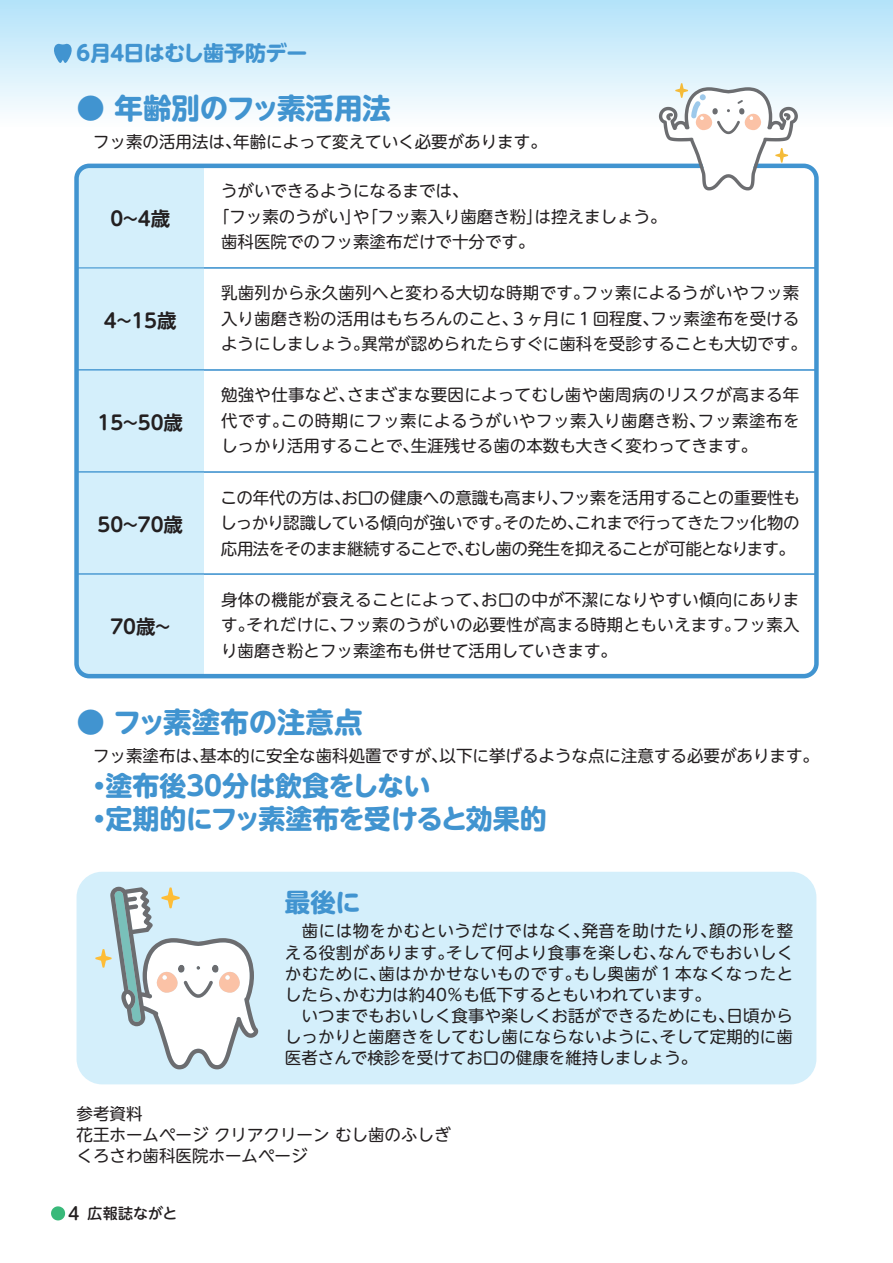
<style>
.page{position:relative;width:893px;height:1263px;background:#fff}
.page>*{position:absolute;margin:0;border:0;box-sizing:border-box;transform-origin:0 0}
.t1{font:700 28.5px "UD Shin M Go Pr 6 N";color:#4194d0}
.t2{font:700 27px/33px "UD Shin M Go Pr 6 N";letter-spacing:-.015em;color:#4194d0}
.t3{font:700 25.5px "UD Shin M Go Pr 6 N";color:#4194d0}
.t4{font:700 21px "UD Shin M Go Pr 6 N";letter-spacing:-.04em;color:#4194d0}
.t5{font:700 19.5px "UD Shin M Go Pr 6 N De";color:#231f20}
.t6{font:16.5px/21px "UD Shin M Go Pr 6 N";color:#231f20}
.t7{font:500 15px "UD Shin M Go Pr 6 N";letter-spacing:.005em;color:#231f20}
.s1{font-size:17.25px}
</style>
<div class="page">
<div style="left:0;top:0;width:893px;height:128px;background:linear-gradient(to bottom,#b3e2f9,#fdfefe)"></div>
<div style="left:77px;top:166px;width:127px;height:102px;background:#d4effb"></div>
<div style="left:77px;top:268px;width:127px;height:102px;background:#d4effb"></div>
<div style="left:77px;top:267px;width:739px;height:103px;border:1px solid #4194d0"></div>
<div style="left:77px;top:370px;width:127px;height:102px;background:#d4effb"></div>
<div style="left:77px;top:472px;width:127px;height:102px;background:#d4effb"></div>
<div style="left:77px;top:574px;width:127px;height:102px;background:#d4effb"></div>
<div style="left:74px;top:164px;width:745px;height:514px;border:4px solid #4194d0;border-radius:13px"></div>
<div style="left:77px;top:872px;width:739px;height:212px;background:#d4effb;border-radius:26px"></div>
<svg style="left:53px;top:43px;width:19px;height:20px"></svg>
<svg style="left:95px;top:887px;width:163px;height:182px"></svg>
<svg style="left:659px;top:83px;width:139px;height:107px"></svg>
<svg style="left:51px;top:1206px;width:15px;height:15px"></svg>
<p class="t4" style="left:73px;top:35px;width:236px">６月４日はむし歯予防デー</p>
<h1 class="t1" style="left:77px;top:83px;width:316px">● 年齢別のフッ素活用法</h1>
<p class="t6" style="left:77px;top:130px;width:472px">　フッ素の活用法は、年齢によって変えていく必要があります。</p>
<p class="t6" style="left:221px;top:180px;width:249px">うがいできるようになるまでは、</p>
<p class="t6" style="left:213px;top:205px;width:455px">「フッ素のうがい」や「フッ素入り歯磨き粉」は控えましょう。</p>
<p class="t6" style="left:221px;top:231px;width:315px">歯科医院でのフッ素塗布だけで十分です。</p>
<p class="t6" style="left:221px;top:279px;width:587px;line-height:25.5px">乳歯列から永久歯列へと変わる大切な時期です。フッ素によるうがいやフッ素入り歯磨き粉の活用はもちろんのこと、３ヶ月に１回程度、フッ素塗布を受けるようにしましょう。異常が認められたらすぐに歯科を受診することも大切です。</p>
<p class="t6" style="left:221px;top:381px;width:580px;line-height:25.5px;text-align:justify">勉強や仕事など、さまざまな要因によってむし歯や歯周病のリスクが高まる年代です。この時期にフッ素によるうがいやフッ素入り歯磨き粉、フッ素塗布をしっかり活用することで、生涯残せる歯の本数も大きく変わってきます。</p>
<p class="t6" style="left:220px;top:483px;width:581px;line-height:25.5px;text-align:justify">この年代の方は、お口の健康への意識も高まり、フッ素を活用することの重要性もしっかり認識している傾向が強いです。そのため、これまで行ってきたフッ化物の応用法をそのまま継続することで、むし歯の発生を抑えることが可能となります。</p>
<p class="t6" style="left:221px;top:586px;width:580px;line-height:25.5px;text-align:justify">身体の機能が衰えることによって、お口の中が不潔になりやすい傾向にあります。それだけに、フッ素のうがいの必要性が高まる時期ともいえます。フッ素入り歯磨き粉とフッ素塗布も併せて活用していきます。</p>
<p class="t5" style="left:110px;top:201px;width:61px">0～4歳</p>
<p class="t5" style="left:104px;top:303px;width:74px">4～15歳</p>
<p class="t5" style="left:98px;top:405px;width:87px">15～50歳</p>
<p class="t5" style="left:98px;top:507px;width:87px">50～70歳</p>
<p class="t5" style="left:110px;top:609px;width:61px">70歳～</p>
<h1 class="t1" style="left:77px;top:697px;width:288px">● フッ素塗布の注意点</h1>
<p class="t6" style="left:77px;top:744px;width:744px">　フッ素塗布は、基本的に安全な歯科処置ですが、以下に挙げるような点に注意する必要があります。</p>
<h2 class="t2" style="left:86px;top:768px;width:463px">・塗布後30分は飲食をしない<br>・定期的にフッ素塗布を受けると効果的</h2>
<h3 class="t3" style="left:285px;top:880px;width:77px">最後に</h3>
<p class="t6" style="left:285px;top:920px;width:510px">　歯には物をかむというだけではなく、発音を助けたり、顔の形を整える役割があります。そして何より食事を楽しむ、なんでもおいしくかむために、歯はかかせないものです。もし奥歯が１本なくなったとしたら、かむ力は約40％も低下するともいわれています。<br>　いつまでもおいしく食事や楽しくお話ができるためにも、日頃からしっかりと歯磨きをしてむし歯にならないように、そして定期的に歯医者さんで検診を受けてお口の健康を維持しましょう。</p>
<p class="t6" style="left:77px;top:1102px;width:375px">参考資料<br>花王ホームページ クリアクリーン むし歯のふしぎくろさわ歯科医院ホームページ</p>
<p class="t7" style="left:65px;top:1200px;width:114px"><span class="s1">４</span> 広報誌ながと</p>
</div>
